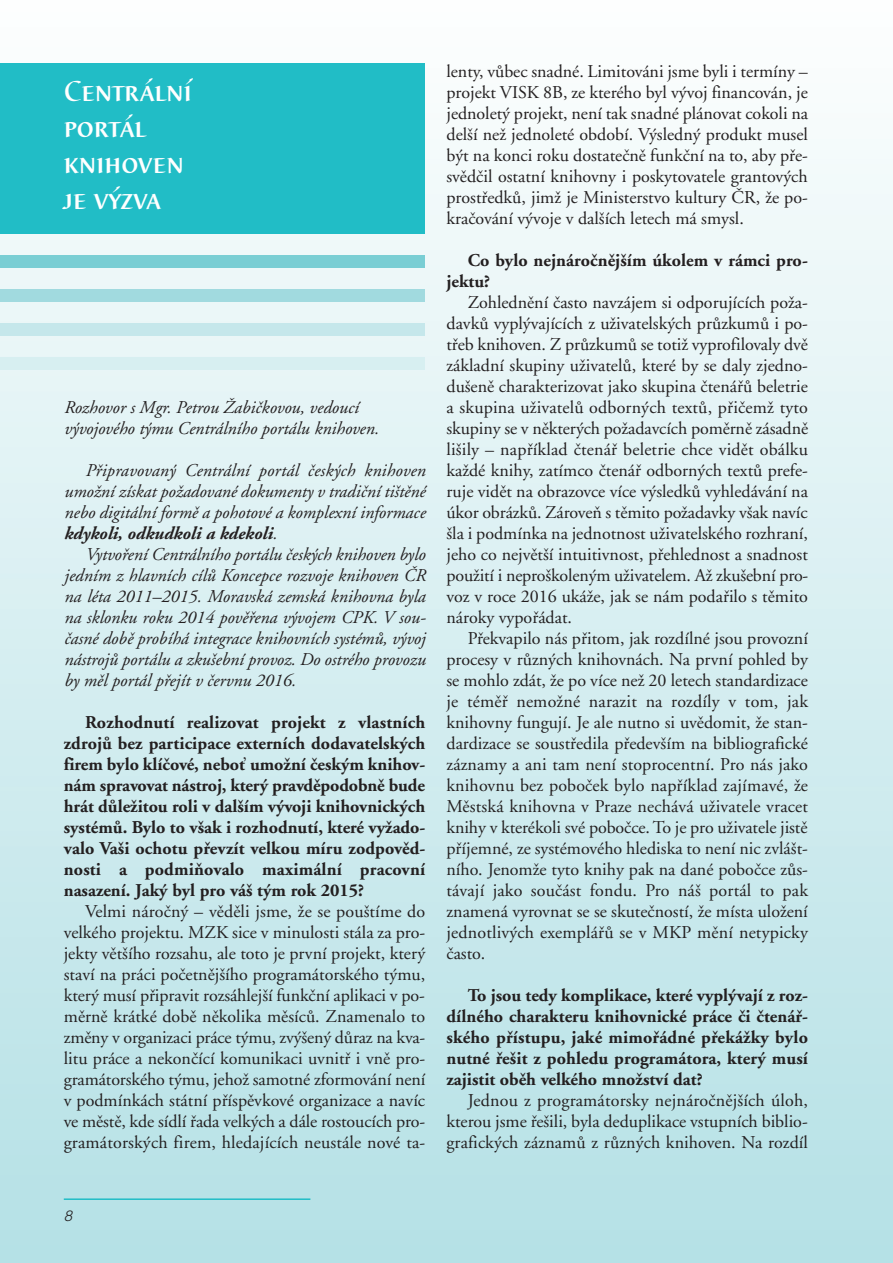
<style>
.page{position:relative;width:893px;height:1263px;background:#fff}
.page>*{position:absolute;margin:0;border:0;box-sizing:border-box;transform-origin:0 0}
.t1{font:500 30px/36px "Barbedor SCTCE";color:#fff}
.t2{font:18px/21px "Adobe Garamond CE";color:#231f20;text-align:justify}
.t3{font:700 18px/21px "Adobe Garamond CE";color:#231f20;text-align:justify}
.t4{font:italic 18px/21px "Adobe Garamond CE";color:#231f20;text-align:justify}
.t5{font:italic 300 15px "Helvetica CE";color:#231f20}
.s1{font-weight:700}
</style>
<div class="page">
<img style="left:0;top:63px;width:893px;height:1200px">
<hr style="left:64px;top:1198px;width:246px;height:2px;background:#21bdc6">
<div style="left:0;top:64px;width:425px;height:170px;background:#21bdc6"></div>
<div style="left:0;top:255px;width:425px;height:13px;background:#79ced4"></div>
<div style="left:0;top:289px;width:425px;height:13px;background:#a1dadf"></div>
<div style="left:0;top:323px;width:425px;height:13px;background:#c5e7eb"></div>
<div style="left:0;top:357px;width:425px;height:13px;background:#d7eff1"></div>
<h1 class="t1" style="left:64px;top:72px;width:130px">Centrální portál knihoven je výzva</h1>
<p class="t4" style="left:64px;top:398px;width:316px;line-height:21.6px">Rozhovor s Mgr. Petrou Îabiãkovou, vedoucí v˘vojového t˘mu Centrálního portálu knihoven.</p>
<p class="t4" style="left:64px;top:461px;width:363px;text-indent:21px">Pfiipravovan˘ Centrální portál ãesk˘ch knihoven umoÏní získat poÏadované dokumenty v tradiãní ti‰tûné nebo digitální formû a pohotové a komplexní informace <span class="s1">kdykoli, odkudkoli a kdekoli</span>.</p>
<p class="t4" style="left:64px;top:545px;width:364px;text-indent:21px">Vytvofiení Centrálního portálu ãesk˘ch knihoven bylo jedním z hlavních cílÛ Koncepce rozvoje knihoven âR na léta 2011–2015. Moravská zemská knihovna byla na sklonku roku 2014 povûfiena v˘vojem CPK. V sou&shy;ãasné dobû probíhá integrace knihovních systémÛ, v˘voj nástrojÛ portálu a zku‰ební provoz. Do ostrého provozu by mûl portál pfiejít v ãervnu 2016.</p>
<p class="t3" style="left:64px;top:714px;width:363px;text-indent:21px">Rozhodnutí realizovat projekt z vlastních zdrojÛ bez participace externích dodavatelsk˘ch firem bylo klíãové, neboÈ umoÏní ãesk˘m knihov&shy;nám spravovat nástroj, kter˘ pravdûpodobnû bude hrát dÛleÏitou roli v dal‰ím v˘voji knihovnick˘ch systémÛ. Bylo to v‰ak i rozhodnutí, které vyÏado&shy;valo Va‰i ochotu pfievzít velkou míru zodpovûd&shy;nosti a podmiÀovalo maximální pracovní nasazení. Jak˘ byl pro vá‰ t˘m rok 2015?</p>
<p class="t2" style="left:64px;top:903px;width:363px;text-indent:21px">Velmi nároãn˘ – vûdûli jsme, Ïe se pou‰tíme do velkého projektu. MZK sice v minulosti stála za pro&shy;jekty vût‰ího rozsahu, ale toto je první projekt, kter˘ staví na práci poãetnûj‰ího programátorského t˘mu, kter˘ musí pfiipravit rozsáhlej‰í funkãní aplikaci v po&shy;mûrnû krátké dobû nûkolika mûsícÛ. Znamenalo to zmûny v organizaci práce t˘mu, zv˘‰en˘ dÛraz na kva&shy;litu práce a nekonãící komunikaci uvnitfi i vnû pro&shy;gramátorského t˘mu, jehoÏ samotné zformování není v podmínkách státní pfiíspûvkové organizace a navíc ve mûstû, kde sídlí fiada velk˘ch a dále rostoucích pro&shy;gramátorsk˘ch firem, hledajících neustále nové ta-</p>
<p class="t2" style="left:446px;top:63px;width:363px">lenty, vÛbec snadné. Limitováni jsme byli i termíny – projekt VISK 8B, ze kterého byl v˘voj financován, je jednolet˘ projekt, není tak snadné plánovat cokoli na del‰í neÏ jednoleté období. V˘sledn˘ produkt musel b˘t na konci roku dostateãnû funkãní na to, aby pfie&shy;svûdãil ostatní knihovny i poskytovatele grantov˘ch prostfiedkÛ, jimÏ je Ministerstvo kultury âR, Ïe po&shy;kraãování v˘voje v dal‰ích letech má smysl.</p>
<p class="t3" style="left:446px;top:252px;width:363px;text-indent:21px">Co bylo nejnároãnûj‰ím úkolem v rámci pro&shy;jektu?</p>
<p class="t2" style="left:446px;top:294px;width:363px;text-indent:21px">Zohlednûní ãasto navzájem si odporujících poÏa&shy;davkÛ vypl˘vajících z uÏivatelsk˘ch prÛzkumÛ i po&shy;tfieb knihoven. Z prÛzkumÛ se totiÏ vyprofilovaly dvû základní skupiny uÏivatelÛ, které by se daly zjedno&shy;du‰enû charakterizovat jako skupina ãtenáfiÛ beletrie a skupina uÏivatelÛ odborn˘ch textÛ, pfiiãemÏ tyto skupiny se v nûkter˘ch poÏadavcích pomûrnû zásadnû li‰ily – napfiíklad ãtenáfi beletrie chce vidût obálku kaÏdé knihy, zatímco ãtenáfi odborn˘ch textÛ prefe&shy;ruje vidût na obrazovce více v˘sledkÛ vyhledávání na úkor obrázkÛ. ZároveÀ s tûmito poÏadavky v‰ak navíc ‰la i podmínka na jednotnost uÏivatelského rozhraní, jeho co nejvût‰í intuitivnost, pfiehlednost a snadnost pouÏití i nepro‰kolen˘m uÏivatelem. AÏ zku‰ební pro&shy;voz v roce 2016 ukáÏe, jak se nám podafiilo s tûmito nároky vypofiádat.</p>
<p class="t2" style="left:446px;top:630px;width:363px;text-indent:21px">Pfiekvapilo nás pfiitom, jak rozdílné jsou provozní procesy v rÛzn˘ch knihovnách. Na první pohled by se mohlo zdát, Ïe po více neÏ 20 letech standardizace je témûfi nemoÏné narazit na rozdíly v tom, jak knihovny fungují. Je ale nutno si uvûdomit, Ïe stan&shy;dardizace se soustfiedila pfiedev‰ím na bibliografické záznamy a ani tam není stoprocentní. Pro nás jako knihovnu bez poboãek bylo napfiíklad zajímavé, Ïe Mûstská knihovna v Praze nechává uÏivatele vracet knihy v kterékoli své poboãce. To je pro uÏivatele jistû pfiíjemné, ze systémového hlediska to není nic zvlá‰t&shy;ního. JenomÏe tyto knihy pak na dané poboãce zÛs&shy;távají jako souãást fondu. Pro ná‰ portál to pak znamená vyrovnat se se skuteãností, Ïe místa uloÏení jednotliv˘ch exempláfiÛ se v MKP mûní netypicky ãasto.</p>
<p class="t3" style="left:446px;top:987px;width:363px;text-indent:21px">To jsou tedy komplikace, které vypl˘vají z roz&shy;dílného charakteru knihovnické práce ãi ãtenáfi&shy;ského pfiístupu, jaké mimofiádné pfiekáÏky bylo nutné fie‰it z pohledu programátora, kter˘ musí zajistit obûh velkého mnoÏství dat?</p>
<p class="t2" style="left:446px;top:1092px;width:363px;text-indent:21px">Jednou z programátorsky nejnároãnûj‰ích úloh, kterou jsme fie‰ili, byla deduplikace vstupních biblio&shy;grafick˘ch záznamÛ z rÛzn˘ch knihoven. Na rozdíl</p>
<p class="t5" style="left:64px;top:1210px;width:10px">8</p>
</div>
